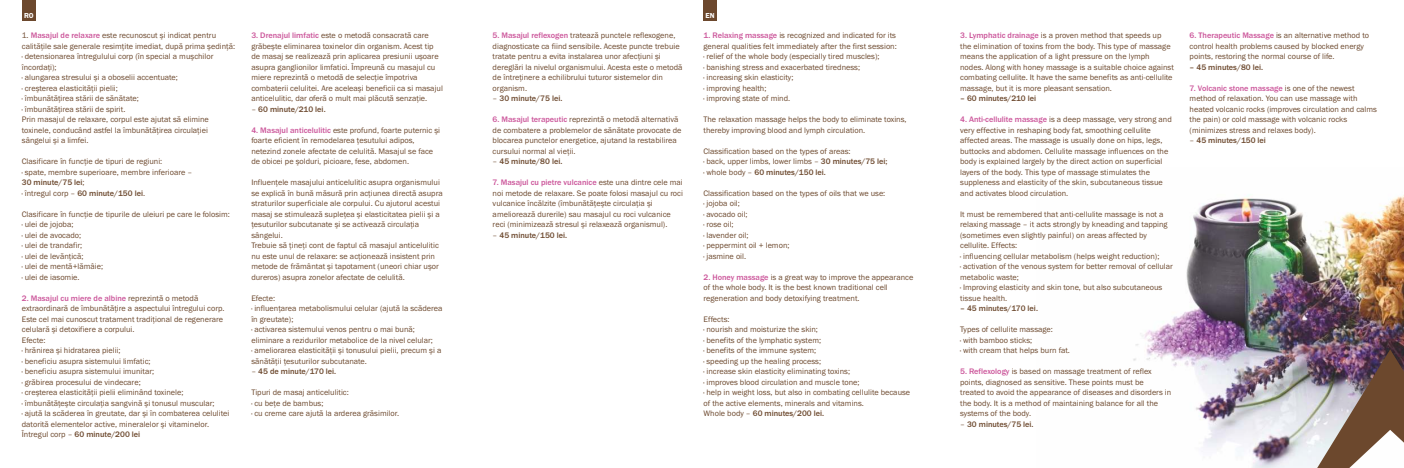
<style>
.page{position:relative;width:1404px;height:468px;background:#fff}
.page>*{position:absolute;margin:0;border:0;box-sizing:border-box;transform-origin:0 0}
.t1{font:8.25px/10.5px "Franklin Gothic";color:#6c482d}
.t2{font:500 8.25px "Franklin Gothic";color:#6c482d}
.t3{font:600 7.5px "Franklin Gothic";color:#fefefe}
.s1{font-weight:500;color:#cb5499}
.s2{font-weight:500}
.s3{font-weight:400}
</style>
<div class="page">
<img style="left:1133px;top:196px;width:270px;height:272px">
<img style="left:1312px;top:349px;width:91px;height:119px">
<div style="left:703px;top:0;width:13px;height:21px;background:#6c482d"></div>
<div style="left:22px;top:0;width:13px;height:21px;background:#6c482d"></div>
<p class="t3" style="left:24px;top:13px;width:11px">RO</p>
<p class="t1" style="left:22px;top:31px;width:215px">1. <span class="s1">Masajul de relaxare</span> este recunoscut şi indicat pentru calităţile sale generale resimţite imediat, după prima şedinţă: · detensionarea întregulului corp (în special a muşchilor încordaţi);<br>· alungarea stresului şi a oboselii accentuate;<br>· creşterea elasticităţii pielii;<br>· îmbunătăţirea stării de sănătate;<br>· îmbunătăţirea stării de spirit.<br>Prin masajul de relaxare, corpul este ajutat să elimine toxinele, conducând astfel la îmbunătăţirea circulaţiei sângelui şi a limfei.</p>
<p class="t1" style="left:22px;top:157px;width:172px">Clasificare în funcţie de tipuri de regiuni:<br>· spate, membre superioare, membre inferioare – <span class="s2">30 minute/75 lei</span>;<br>· întregul corp – <span class="s2">60 minute/150 lei</span>.</p>
<p class="t1" style="left:22px;top:209px;width:209px">Clasificare în funcţie de tipurile de uleiuri pe care le folosim: · ulei de jojoba;<br>· ulei de avocado;<br>· ulei de trandafir;<br>· ulei de levănţică;<br>· ulei de mentă+lămâie;<br>· ulei de iasomie.</p>
<p class="t1" style="left:22px;top:293px;width:209px"><span class="s1">2. Masajul cu miere de albine</span> reprezintă o metodă extraordinară de îmbunătăţire a aspectului întregului corp.<br>Este cel mai cunoscut tratament tradiţional de regenerare celulară şi detoxifiere a corpului.<br>Efecte:<br>· hrănirea şi hidratarea pielii;<br>· beneficiu asupra sistemului limfatic;<br>· beneficiu asupra sistemului imunitar;<br>· grăbirea procesului de vindecare;<br>· creşterea elasticităţii pielii eliminând toxinele;<br>· îmbunătăţeşte circulaţia sangvină şi tonusul muscular;<br>· ajută la scăderea în greutate, dar şi în combaterea celulitei datorită elementelor active, mineralelor şi vitaminelor.<br>Întregul corp – <span class="s2">60 minute/200 lei</span></p>
<p class="t1" style="left:251px;top:31px;width:193px"><span class="s1">3. Drenajul limfatic</span> este o metodă consacrată care grăbeşte eliminarea toxinelor din organism. Acest tip de masaj se realizează prin aplicarea presiunii uşoare asupra ganglionilor limfatici. Împreună cu masajul cu miere reprezintă o metodă de selecţie împotriva combaterii celulitei. Are aceleaşi beneficii ca si masajul anticelulitic, dar oferă o mult mai plăcută senzaţie.</p>
<p class="t2" style="left:251px;top:106px;width:76px"><span class="s3">–</span> 60 minute/210 lei.</p>
<p class="t1" style="left:251px;top:125px;width:190px"><span class="s1">4. Masajul anticelulitic</span> este profund, foarte puternic şi foarte eficient în remodelarea ţesutului adipos, netezind zonele afectate de celulită. Masajul se face de obicei pe şolduri, picioare, fese, abdomen.</p>
<p class="t1" style="left:251px;top:178px;width:193px">Influenţele masajului anticelulitic asupra organismului se explică în bună măsură prin acţiunea directă asupra straturilor superficiale ale corpului. Cu ajutorul acestui masaj se stimulează supleţea şi elasticitatea pielii şi a ţesuturilor subcutanate şi se activează circulaţia sângelui.<br>Trebuie să ţineţi cont de faptul că masajul anticelulitic nu este unul de relaxare: se acţionează insistent prin metode de frământat şi tapotament (uneori chiar uşor dureros) asupra zonelor afectate de celulită.</p>
<p class="t1" style="left:251px;top:293px;width:193px">Efecte:<br>· influenţarea metabolismului celular (ajută la scăderea în greutate);<br>· activarea sistemului venos pentru o mai bună; eliminare a rezidurilor metabolice de la nivel celular;<br>· ameliorarea elasticităţii şi tonusului pielii, precum şi a sănătăţii ţesuturilor subcutanate.</p>
<p class="t2" style="left:251px;top:368px;width:86px"><span class="s3">–</span> 45 de minute/170 lei.</p>
<p class="t1" style="left:251px;top:388px;width:149px">Tipuri de masaj anticelulitic:<br>· cu beţe de bambus;<br>· cu creme care ajută la arderea grăsimilor.</p>
<p class="t1" style="left:492px;top:31px;width:191px"><span class="s1">5. Masajul reflexogen</span> tratează punctele reflexogene, diagnosticate ca fiind sensibile. Aceste puncte trebuie tratate pentru a evita instalarea unor afecţiuni şi dereglări la nivelul organismului. Acesta este o metodă de întreţinere a echilibrului tuturor sistemelor din organism.</p>
<p class="t2" style="left:492px;top:95px;width:71px"><span class="s3">–</span> 30 minute/75 lei.</p>
<p class="t1" style="left:492px;top:115px;width:190px"><span class="s1">6. Masajul terapeutic</span> reprezintă o metodă alternativă de combatere a problemelor de sănătate provocate de blocarea punctelor energetice, ajutand la restabilirea cursului normal al vieţii.</p>
<p class="t2" style="left:492px;top:158px;width:71px"><span class="s3">–</span> 45 minute/80 lei.</p>
<p class="t1" style="left:492px;top:178px;width:192px"><span class="s1">7. Masajul cu pietre vulcanice</span> este una dintre cele mai noi metode de relaxare. Se poate folosi masajul cu roci vulcanice încălzite (îmbunătăţeşte circulaţia şi ameliorează durerile) sau masajul cu roci vulcanice reci (minimizează stresul şi relaxează organismul).</p>
<p class="t2" style="left:492px;top:232px;width:76px"><span class="s3">–</span> 45 minute/150 lei.</p>
<p class="t3" style="left:705px;top:13px;width:11px">EN</p>
<p class="t1" style="left:703px;top:31px;width:195px"><span class="s1">1. Relaxing massage</span> is recognized and indicated for its general qualities felt immediately after the first session: · relief of the whole body (especially tired muscles);<br>· banishing stress and exacerbated tiredness;<br>· increasing skin elasticity;<br>· improving health;<br>· improving state of mind.</p>
<p class="t1" style="left:703px;top:115px;width:205px">The relaxation massage helps the body to eliminate toxins, thereby improving blood and lymph circulation.</p>
<p class="t1" style="left:703px;top:146px;width:185px">Classification based on the types of areas:<br>· back, upper limbs, lower limbs – <span class="s2">30 minutes/75 lei; </span>· whole body – <span class="s2">60 minutes/150 lei.</span></p>
<p class="t1" style="left:703px;top:188px;width:183px">Classification based on the types of oils that we use: · jojoba oil;<br>· avocado oil;<br>· rose oil;<br>· lavender oil;<br>· peppermint oil + lemon;<br>· jasmine oil.</p>
<p class="t1" style="left:703px;top:272px;width:211px"><span class="s1">2. Honey massage</span> is a great way to improve the appearance of the whole body. It is the best known traditional cell regeneration and body detoxifying treatment.</p>
<p class="t1" style="left:703px;top:314px;width:208px">Effects:<br>· nourish and moisturize the skin;<br>· benefits of the lymphatic system;<br>· benefits of the immune system;<br>· speeding up the healing process;<br>· increase skin elasticity eliminating toxins;<br>· improves blood circulation and muscle tone;<br>· help in weight loss, but also in combating cellulite because of the active elements, minerals and vitamins.<br>Whole body – <span class="s2">60 minutes/200 lei.</span></p>
<p class="t1" style="left:960px;top:31px;width:215px"><span class="s1">3. Lymphatic drainage</span> is a proven method that speeds up the elimination of toxins from the body. This type of massage means the application of a light pressure on the lymph nodes. Along with honey massage is a suitable choice against combating cellulite. It have the same benefits as anti-cellulite massage, but it is more pleasant sensation.</p>
<p class="t2" style="left:960px;top:95px;width:78px">– 60 minutes/210 lei</p>
<p class="t1" style="left:960px;top:115px;width:213px"><span class="s1">4. Anti-cellulite massage</span> is a deep massage, very strong and very effective in reshaping body fat, smoothing cellulite affected areas. The massage is usually done on hips, legs, buttocks and abdomen. Cellulite massage influences on the body is explained largely by the direct action on superficial layers of the body. This type of massage stimulates the suppleness and elasticity of the skin, subcutaneous tissue and activates blood circulation.</p>
<p class="t1" style="left:960px;top:209px;width:214px">It must be remembered that anti-cellulite massage is not a relaxing massage – it acts strongly by kneading and tapping (sometimes even slightly painful) on areas affected by cellulite. Effects:<br>· influencing cellular metabolism (helps weight reduction);<br>· activation of the venous system for better removal of cellular metabolic waste;<br>· Improving elasticity and skin tone, but also subcutaneous tissue health.</p>
<p class="t2" style="left:960px;top:305px;width:79px">– 45 minutes/170 lei.</p>
<p class="t1" style="left:960px;top:325px;width:111px">Types of cellulite massage:<br>· with bamboo sticks;<br>· with cream that helps burn fat.</p>
<p class="t1" style="left:960px;top:367px;width:213px"><span class="s1">5. Reflexology</span> is based on massage treatment of reflex points, diagnosed as sensitive. These points must be<br>treated to avoid the appearance of diseases and disorders in the body. It is a method of maintaining balance for all the systems of the body.</p>
<p class="t2" style="left:960px;top:421px;width:75px"><span class="s3">–</span> 30 minutes/75 lei.</p>
<p class="t1" style="left:1189px;top:31px;width:181px"><span class="s1">6. Therapeutic Massage</span> is an alternative method to control health problems caused by blocked energy points, restoring the normal course of life.</p>
<p class="t2" style="left:1189px;top:64px;width:75px">– 45 minutes/80 lei.</p>
<p class="t1" style="left:1189px;top:83px;width:189px"><span class="s1">7. Volcanic stone massage</span> is one of the newest method of relaxation. You can use massage with heated volcanic rocks (improves circulation and calms the pain) or cold massage with volcanic rocks (minimizes stress and relaxes body).</p>
<p class="t2" style="left:1189px;top:137px;width:78px"><span class="s3">–</span> 45 minutes/150 lei</p>
</div>
